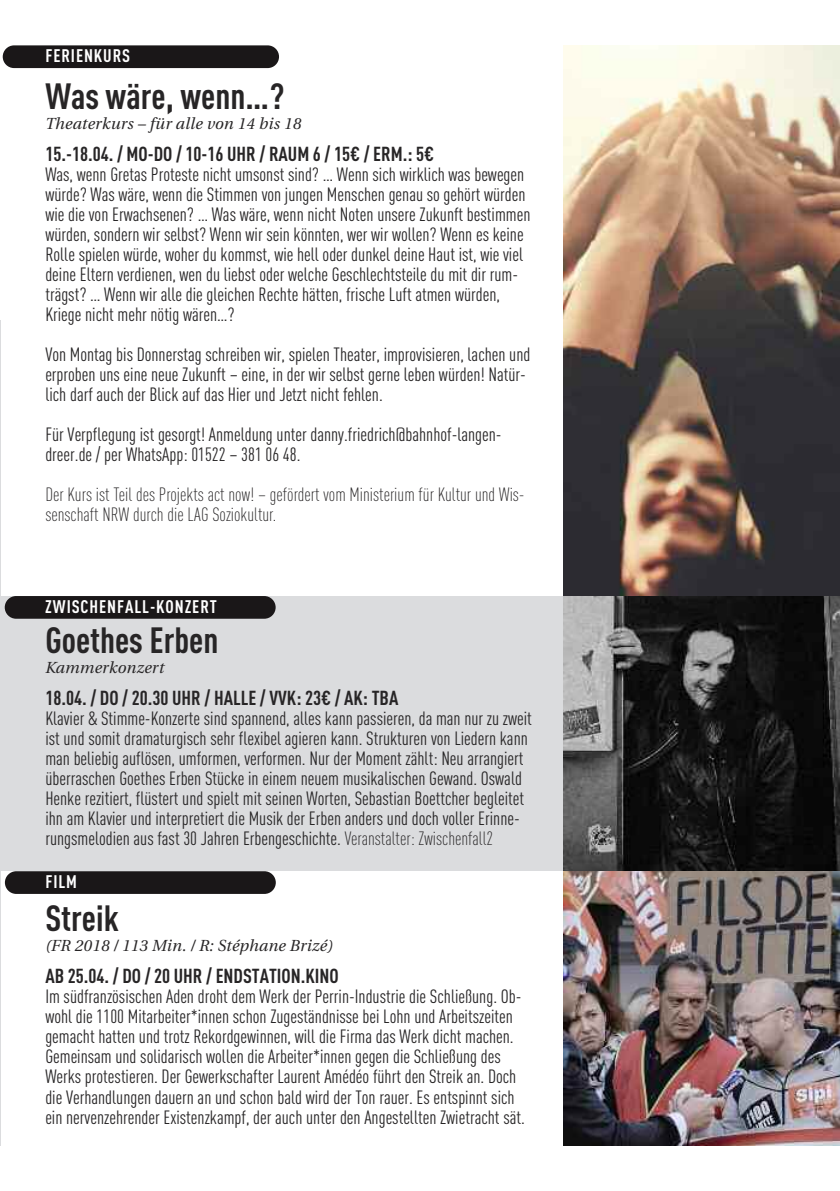
<style>
.page{position:relative;width:840px;height:1191px;background:#fff}
.page>*{position:absolute;margin:0;border:0;box-sizing:border-box;transform-origin:0 0}
.t1{font:700 36px "DIN Cond";color:#272526}
.t2{font:700 20px "DIN Cond";color:#272526}
.t3{font:19px/20px "DIN Cond";color:#272526}
.t4{font:300 19px/20px "DIN Cond";color:#272526}
.t5{font:700 18px "DIN Cond";letter-spacing:.05em;color:#fff}
.t6{font:italic 16px "Utopia";letter-spacing:.015em;color:#272526}
.s1{font-weight:300}
</style>
<div class="page">
<hr style="left:0;top:320px;width:1px;height:276px;background:#dbdcde">
<hr style="left:0;top:871px;width:1px;height:274px;background:#dbdcde">
<div style="left:0;top:596px;width:571px;height:275px;background:#dbdcde"></div>
<div style="left:3px;top:45px;width:276px;height:23px;background:#1a1718;border-radius:11px"></div>
<div style="left:5px;top:871px;width:270px;height:23px;background:#1a1718;border-radius:11px"></div>
<div style="left:5px;top:596px;width:270px;height:23px;background:#1a1718;border-radius:11px"></div>
<img style="left:563px;top:45px;width:276px;height:551px">
<svg style="left:563px;top:596px;width:276px;height:275px;background:#313131"></svg>
<img style="left:563px;top:871px;width:276px;height:274px">
<p class="t5" style="left:45px;top:50px;width:86px">FERIENKURS</p>
<h1 class="t1" style="left:45px;top:83px;width:240px">Was wäre, wenn…?</h1>
<p class="t6" style="left:45px;top:117px;width:257px">Theaterkurs – für alle von 14 bis 18</p>
<p class="t2" style="left:45px;top:147px;width:390px">15.-18.04. / MO-DO / 10-16 UHR / RAUM 6 / 15€ / ERM.: 5€</p>
<p class="t3" style="left:45px;top:166px;width:486px">Was, wenn Gretas Proteste nicht umsonst sind? … Wenn sich wirklich was bewegen würde? Was wäre, wenn die Stimmen von jungen Menschen genau so gehört würden wie die von Erwachsenen? … Was wäre, wenn nicht Noten unsere Zukunft bestimmen würden, sondern wir selbst? Wenn wir sein könnten, wer wir wollen? Wenn es keine Rolle spielen würde, woher du kommst, wie hell oder dunkel deine Haut ist, wie viel deine Eltern verdienen, wen du liebst oder welche Geschlechtsteile du mit dir rum&shy;trägst? … Wenn wir alle die gleichen Rechte hätten, frische Luft atmen würden, Kriege nicht mehr nötig wären…?</p>
<p class="t3" style="left:45px;top:346px;width:486px">Von Montag bis Donnerstag schreiben wir, spielen Theater, improvisieren, lachen und erproben uns eine neue Zukunft – eine, in der wir selbst gerne leben würden! Natür&shy;lich darf auch der Blick auf das Hier und Jetzt nicht fehlen.</p>
<p class="t3" style="left:45px;top:426px;width:457px">Für Verpflegung ist gesorgt! Anmeldung unter danny.friedrich@bahnhof-langen&shy;dreer.de / per WhatsApp: 01522 – 381 06 48.</p>
<p class="t4" style="left:45px;top:486px;width:480px">Der Kurs ist Teil des Projekts act now! – gefördert vom Ministerium für Kultur und Wis&shy;senschaft NRW durch die LAG Soziokultur.</p>
<p class="t5" style="left:45px;top:600px;width:173px">ZWISCHENFALL-KONZERT</p>
<h1 class="t1" style="left:45px;top:627px;width:174px">Goethes Erben</h1>
<p class="t6" style="left:45px;top:661px;width:120px">Kammerkonzert</p>
<p class="t2" style="left:45px;top:691px;width:354px">18.04. / DO / 20.30 UHR / HALLE / VVK: 23€ / AK: TBA</p>
<p class="t3" style="left:45px;top:710px;width:488px">Klavier &amp; Stimme-Konzerte sind spannend, alles kann passieren, da man nur zu zweit ist und somit dramaturgisch sehr flexibel agieren kann. Strukturen von Liedern kann man beliebig auflösen, umformen, verformen. Nur der Moment zählt: Neu arrangiert überraschen Goethes Erben Stücke in einem neuem musikalischen Gewand. Oswald Henke rezitiert, flüstert und spielt mit seinen Worten, Sebastian Boettcher begleitet ihn am Klavier und interpretiert die Musik der Erben anders und doch voller Erinne&shy;rungsmelodien aus fast 30 Jahren Erbengeschichte. <span class="s1">Veranstalter: Zwischenfall2</span></p>
<p class="t5" style="left:45px;top:875px;width:33px">FILM</p>
<h1 class="t1" style="left:45px;top:905px;width:75px">Streik</h1>
<p class="t6" style="left:45px;top:939px;width:289px">(FR 2018 / 113 Min. / R: Stéphane Brizé)</p>
<p class="t2" style="left:45px;top:969px;width:295px">AB 25.04. / DO / 20 UHR / ENDSTATION.KINO</p>
<p class="t3" style="left:45px;top:988px;width:480px">Im südfranzösischen Aden droht dem Werk der Perrin-Industrie die Schließung. Ob&shy;wohl die 1100 Mitarbeiter*innen schon Zugeständnisse bei Lohn und Arbeitszeiten gemacht hatten und trotz Rekordgewinnen, will die Firma das Werk dicht machen.<br>Gemeinsam und solidarisch wollen die Arbeiter*innen gegen die Schließung des Werks protestieren. Der Gewerkschafter Laurent Amédéo führt den Streik an. Doch die Verhandlungen dauern an und schon bald wird der Ton rauer. Es entspinnt sich ein nervenzehrender Existenzkampf, der auch unter den Angestellten Zwietracht sät.</p>
</div>
